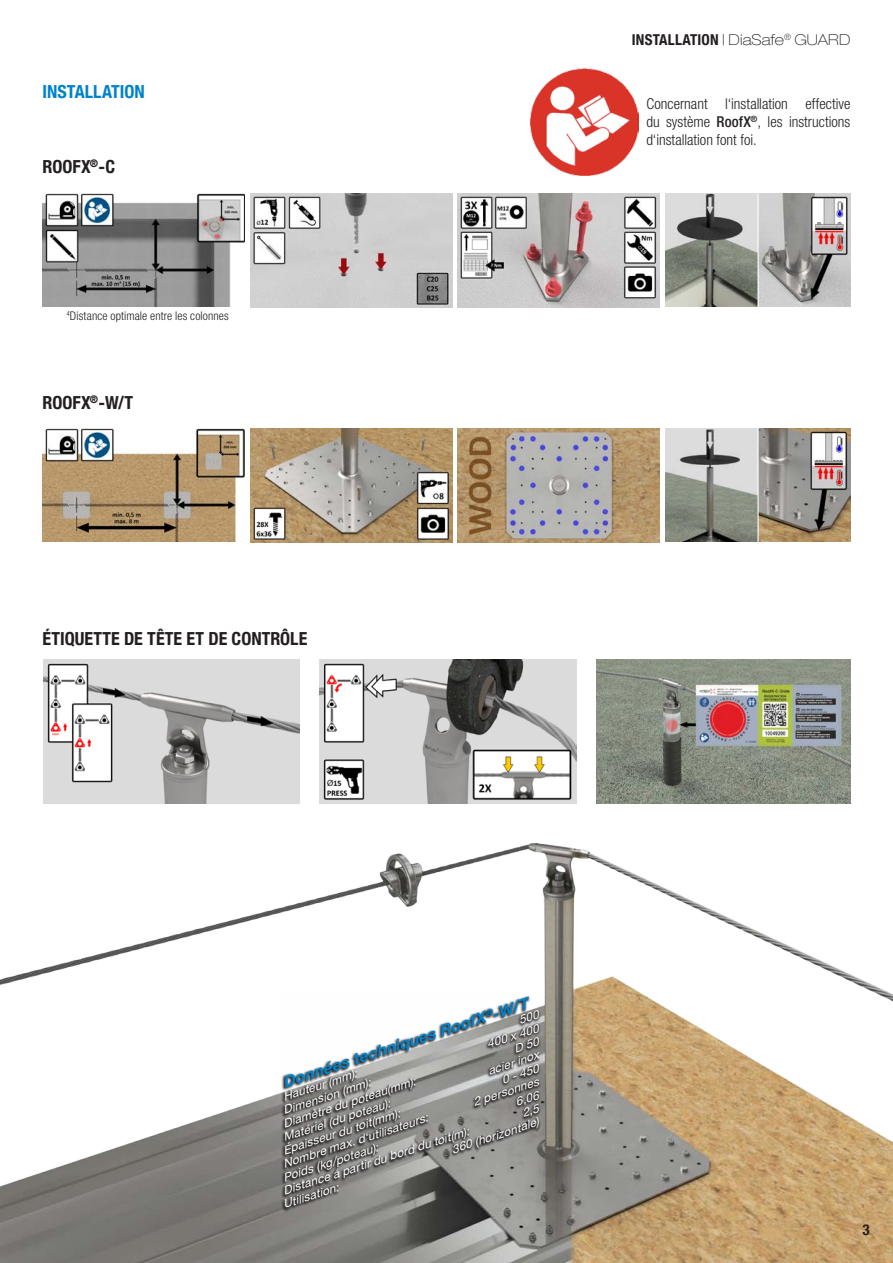
<style>
.page{position:relative;width:893px;height:1263px;background:#fff}
.page>*{position:absolute;margin:0;border:0;box-sizing:border-box;transform-origin:0 0}
.t1{font:700 condensed 18px "Helvetica Neue LT Com";color:#231f20}
.t2{font:700 condensed 18px "Helvetica Neue LT Com";color:#0083ca}
.t3{font:italic 700 15.6px "Helvetica Neue LT Pro";color:#0083ca}
.t4{font:300 condensed 15px/18px "Helvetica Neue LT Pro";color:#231f20;text-align:justify}
.t5{font:100 expanded 15px "Helvetica Neue LT Pro";letter-spacing:.005em;color:#231f20}
.t6{font:700 condensed 15px "Helvetica Neue LT Com";color:#231f20}
.t7{font:300 condensed 12px "Helvetica Neue LT Pro";letter-spacing:.01em;color:#231f20}
.t8{font:italic 11.7px "Helvetica Neue LT Pro";color:#fff}
.s1{font-family:"Helvetica Neue LT Com";font-weight:700;font-stretch:condensed}
.s2{font-weight:500}
</style>
<div class="page">
<img style="left:0;top:843px;width:893px;height:420px">
<img style="left:250px;top:194px;width:202px;height:113px">
<img style="left:250px;top:429px;width:202px;height:113px">
<img style="left:43px;top:194px;width:202px;height:112px">
<img style="left:43px;top:429px;width:202px;height:112px">
<img style="left:458px;top:194px;width:202px;height:113px">
<img style="left:458px;top:429px;width:202px;height:113px">
<img style="left:665px;top:193px;width:185px;height:113px">
<img style="left:665px;top:428px;width:185px;height:113px">
<img style="left:44px;top:660px;width:255px;height:143px">
<img style="left:319px;top:660px;width:257px;height:144px">
<img style="left:596px;top:660px;width:254px;height:143px">
<img style="left:531px;top:68px;width:107px;height:107px">
<svg style="left:281px;top:995px;width:260px;height:217px"></svg>
<svg style="left:520px;top:1009px;width:19px;height:15px"></svg>
<svg style="left:516px;top:1036px;width:23px;height:16px"></svg>
<svg style="left:524px;top:1104px;width:15px;height:13px"></svg>
<h1 class="t2" style="left:43px;top:81px;width:104px">INSTALLATION</h1>
<h1 class="t1" style="left:43px;top:156px;width:74px">ROOFX<sup>®</sup>-C</h1>
<p class="t7" style="left:66px;top:309px;width:164px"><sup>4</sup>Distance optimale entre les colonnes</p>
<h1 class="t1" style="left:43px;top:392px;width:92px">ROOFX<sup>®</sup>-W/T</h1>
<h1 class="t1" style="left:43px;top:628px;width:266px">ÉTIQUETTE DE TÊTE ET DE CONTRÔLE</h1>
<p class="t5" style="left:632px;top:30px;width:220px"><span class="s1">INSTALLATION</span> | DiaSafe<sup>®</sup> GUARD</p>
<p class="t4" style="left:646px;top:94px;width:206px">Concernant l‘installation effective du système <span class="s2">RoofX</span><sup>®</sup>, les instructions d‘installation font foi.</p>
<h2 class="t3" style="left:280px;top:1073px;width:259px;rotate:-18deg">Données techniques RoofX<sup>®</sup>-W/T</h2>
<p class="t8" style="left:485px;top:1038px;width:56px;rotate:-18deg">400 x 400</p>
<p class="t8" style="left:486px;top:1064px;width:54px;rotate:-18deg">acier inox</p>
<p class="t8" style="left:500px;top:1073px;width:40px;rotate:-18deg">0 - 450</p>
<p class="t8" style="left:281px;top:1090px;width:79px;rotate:-18deg">Hauteur (mm):</p>
<p class="t8" style="left:281px;top:1117px;width:140px;rotate:-18deg">Diamètre du poteau(mm):</p>
<p class="t8" style="left:281px;top:1104px;width:93px;rotate:-18deg">Dimension (mm):</p>
<p class="t8" style="left:471px;top:1096px;width:70px;rotate:-18deg">2 personnes</p>
<p class="t8" style="left:513px;top:1095px;width:25px;rotate:-18deg">6,06</p>
<p class="t8" style="left:281px;top:1131px;width:114px;rotate:-18deg">Matériel (du poteau):</p>
<p class="t8" style="left:281px;top:1144px;width:124px;rotate:-18deg">Épaisseur du toit(mm):</p>
<p class="t8" style="left:281px;top:1157px;width:153px;rotate:-18deg">Nombre max. d‘utilisateurs:</p>
<p class="t8" style="left:450px;top:1143px;width:92px;rotate:-18deg">360 (horizontale)</p>
<p class="t8" style="left:281px;top:1184px;width:197px;rotate:-18deg">Distance á partir du bord du toit(m):</p>
<p class="t8" style="left:281px;top:1171px;width:101px;rotate:-18deg">Poids (kg/poteau):</p>
<p class="t8" style="left:281px;top:1198px;width:59px;rotate:-18deg">Utilisation:</p>
<p class="t6" style="left:863px;top:1221px;width:9px">3</p>
</div>
